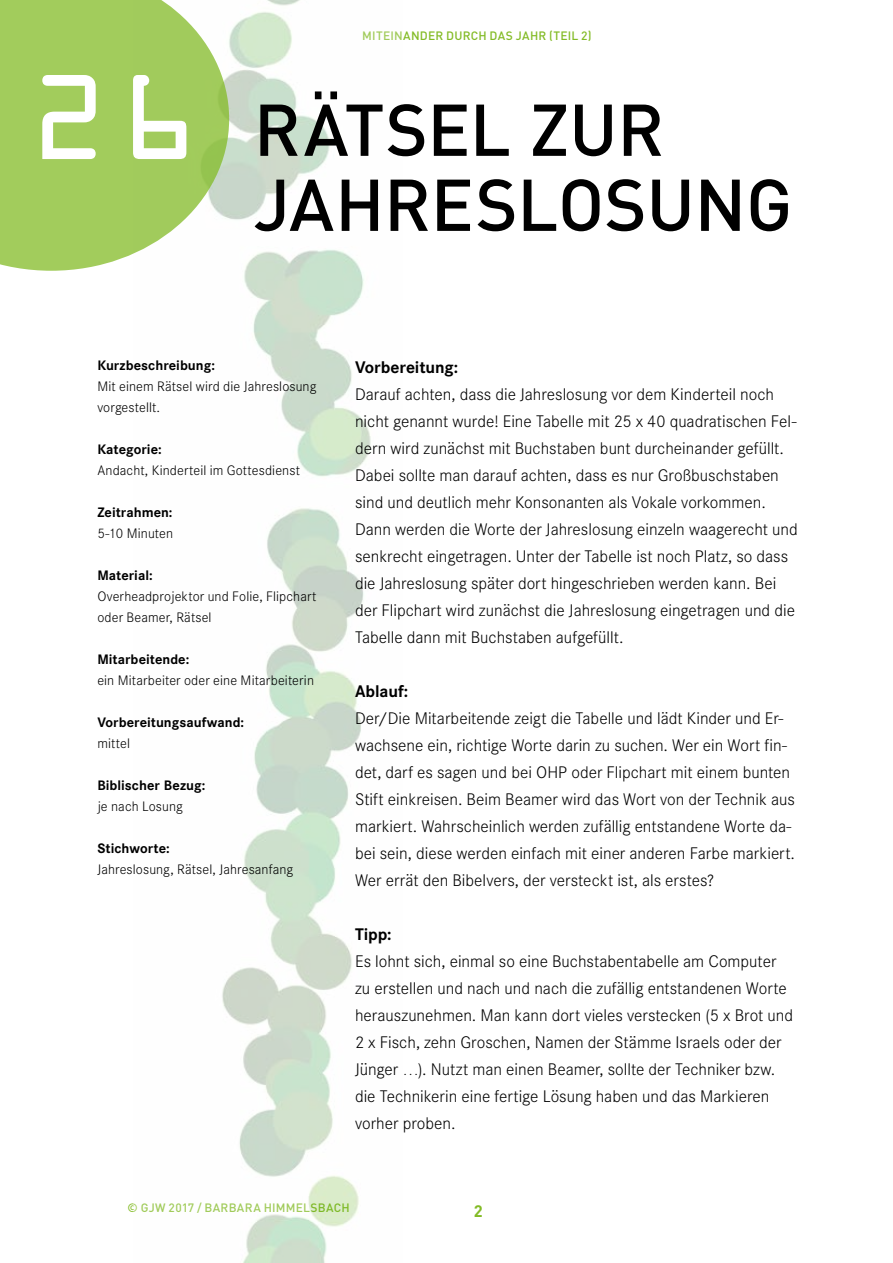
<style>
.page{position:relative;width:893px;height:1263px;background:#fff}
.page>*{position:absolute;margin:0;border:0;box-sizing:border-box;transform-origin:0 0}
.t1{font:108px "OCRA Std";color:#fff}
.t2{font:500 72px/75px "DIN";letter-spacing:-.005em;color:#000}
.t3{font:300 16.5px/27px "Corporate SBQ";color:#000}
.t4{font:700 16.5px "Corporate SBQ";letter-spacing:-.005em;color:#000}
.t5{font:700 16.5px "DIN";color:#83bb26}
.t6{font:300 13.5px/21px "Corporate SBQ";letter-spacing:.01em;color:#000}
.t7{font:700 13.5px "Corporate SBQ";letter-spacing:.005em;color:#000}
.t8{font:500 12px "DIN";letter-spacing:.015em;color:#83bb26}
</style>
<div class="page">
<img style="left:222px;top:0;width:149px;height:1263px">
<svg style="left:0;top:0;width:229px;height:271px;background:#add170"></svg>
<h1 class="t1" style="left:30px;top:70px;width:170px">26</h1>
<p class="t8" style="left:362px;top:28px;width:231px">MITEINANDER DURCH DAS JAHR (TEIL 2)</p>
<h2 class="t2" style="left:254px;top:90px;width:540px">RÄTSEL ZUR<br>JAHRESLOSUNG</h2>
<p class="t7" style="left:97px;top:357px;width:119px">Kurzbeschreibung:</p>
<p class="t6" style="left:97px;top:376px;width:221px">Mit einem Rätsel wird die Jahreslosung vorgestellt.</p>
<p class="t7" style="left:97px;top:441px;width:66px">Kategorie:</p>
<p class="t6" style="left:97px;top:460px;width:204px">Andacht, Kinderteil im Gottesdienst</p>
<p class="t7" style="left:97px;top:504px;width:77px">Zeitrahmen:</p>
<p class="t6" style="left:97px;top:523px;width:77px">5-10 Minuten</p>
<p class="t7" style="left:97px;top:567px;width:57px">Material:</p>
<p class="t6" style="left:97px;top:586px;width:221px">Overheadprojektor und Folie, Flipchart oder Beamer, Rätsel</p>
<p class="t7" style="left:97px;top:651px;width:93px">Mitarbeitende:</p>
<p class="t6" style="left:97px;top:670px;width:218px">ein Mitarbeiter oder eine Mitarbeiterin</p>
<p class="t7" style="left:97px;top:714px;width:148px">Vorbereitungsaufwand:</p>
<p class="t6" style="left:97px;top:733px;width:34px">mittel</p>
<p class="t7" style="left:97px;top:777px;width:110px">Biblischer Bezug:</p>
<p class="t6" style="left:97px;top:796px;width:87px">je nach Losung</p>
<p class="t7" style="left:97px;top:840px;width:74px">Stichworte:</p>
<p class="t6" style="left:97px;top:859px;width:197px">Jahreslosung, Rätsel, Jahresanfang</p>
<p class="t4" style="left:355px;top:357px;width:105px">Vorbereitung:</p>
<p class="t3" style="left:355px;top:381px;width:444px">Darauf achten, dass die Jahreslosung vor dem Kinderteil noch nicht genannt wurde! Eine Tabelle mit 25 x 40 quadratischen Fel&shy;dern wird zunächst mit Buchstaben bunt durcheinander gefüllt.<br>Dabei sollte man darauf achten, dass es nur Großbuschstaben sind und deutlich mehr Konsonanten als Vokale vorkommen.<br>Dann werden die Worte der Jahreslosung einzeln waagerecht und senkrecht eingetragen. Unter der Tabelle ist noch Platz, so dass die Jahreslosung später dort hingeschrieben werden kann. Bei der Flipchart wird zunächst die Jahreslosung eingetragen und die Tabelle dann mit Buchstaben aufgefüllt.</p>
<p class="t4" style="left:355px;top:681px;width:55px">Ablauf:</p>
<p class="t3" style="left:355px;top:705px;width:442px">Der/Die Mitarbeitende zeigt die Tabelle und lädt Kinder und Er&shy;wachsene ein, richtige Worte darin zu suchen. Wer ein Wort fin&shy;det, darf es sagen und bei OHP oder Flipchart mit einem bunten Stift einkreisen. Beim Beamer wird das Wort von der Technik aus markiert. Wahrscheinlich werden zufällig entstandene Worte da&shy;bei sein, diese werden einfach mit einer anderen Farbe markiert.<br>Wer errät den Bibelvers, der versteckt ist, als erstes?</p>
<p class="t4" style="left:355px;top:924px;width:38px">Tipp:</p>
<p class="t3" style="left:355px;top:948px;width:440px">Es lohnt sich, einmal so eine Buchstabentabelle am Computer zu erstellen und nach und nach die zufällig entstandenen Worte herauszunehmen. Man kann dort vieles verstecken (5 x Brot und 2 x Fisch, zehn Groschen, Namen der Stämme Israels oder der Jünger …). Nutzt man einen Beamer, sollte der Techniker bzw. die Technikerin eine fertige Lösung haben und das Markieren vorher proben.</p>
<p class="t8" style="left:128px;top:1199px;width:224px">© GJW 2017 / BARBARA HIMMELSBACH</p>
<p class="t5" style="left:474px;top:1200px;width:10px">2</p>
</div>
